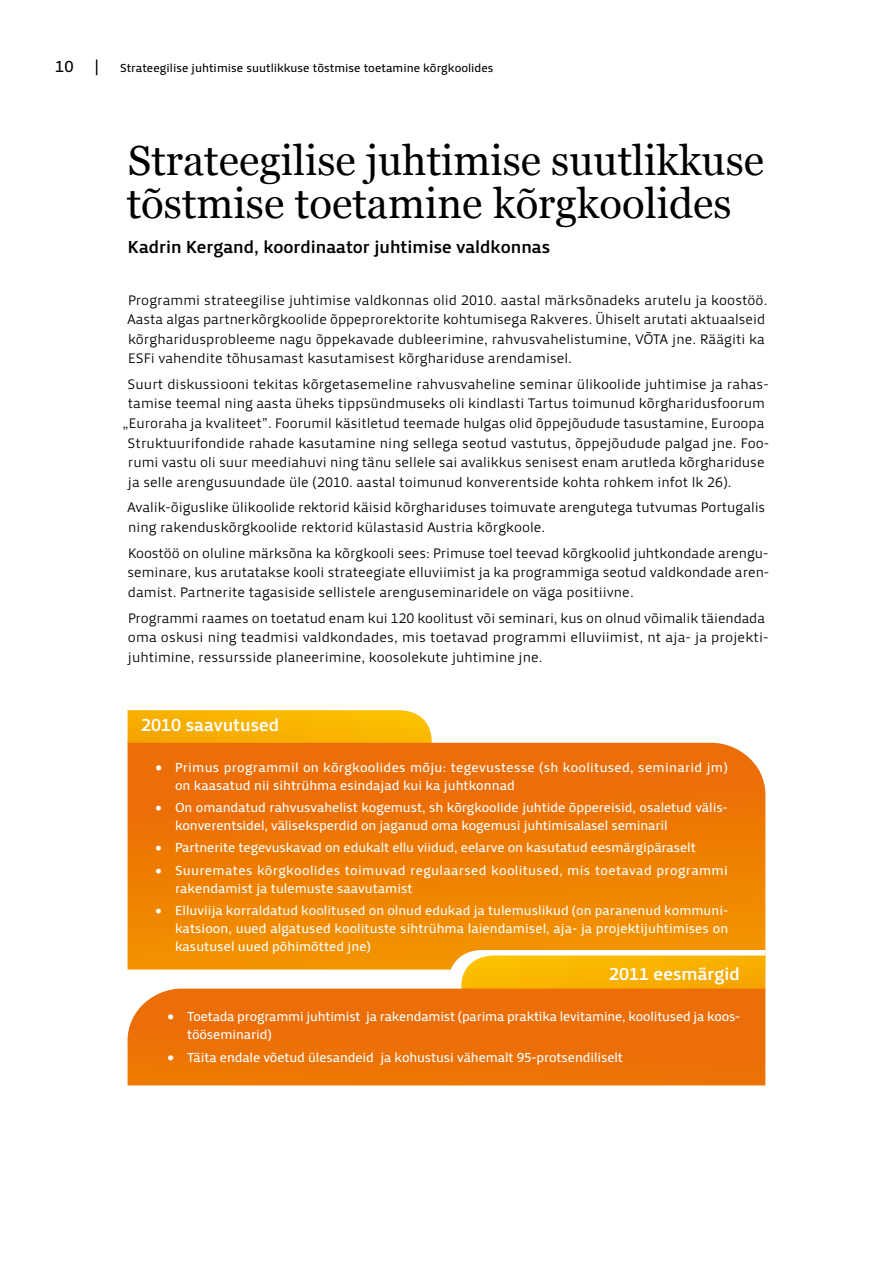
<style>
.page{position:relative;width:893px;height:1263px;background:#fff}
.page>*{position:absolute;margin:0;border:0;box-sizing:border-box;transform-origin:0 0}
.t1{font:42px/43.5px "Georgia";color:#000}
.t2{font:18px "Priva Three Pro";color:#000}
.t3{font:18px "Priva Three Pro";color:#fff}
.t4{font:16.5px "Priva Two Pro";color:#000}
.t5{font:14.25px/19.5px "Priva One Pro";color:#000}
.t6{font:13.5px/18px "Priva Two Pro";letter-spacing:-.01em;color:#fff}
.t7{font:13.5px/18px "Priva Two Pro";letter-spacing:.015em;color:#fff}
.t8{font:13.5px/18px "Priva Two Pro";letter-spacing:.02em;color:#fff}
.t9{font:12px "Priva Two Pro";color:#000}
</style>
<div class="page">
<svg style="left:128px;top:710px;width:304px;height:33px;background:#f8b406"></svg>
<svg style="left:128px;top:743px;width:637px;height:226px;background:#ed7c04"></svg>
<svg style="left:447px;top:950px;width:318px;height:38px"></svg>
<svg style="left:128px;top:988px;width:637px;height:97px;background:#eb720a"></svg>
<p class="t4" style="left:55px;top:56px;width:20px">10</p>
<p class="t4" style="left:95px;top:56px;width:6px">|</p>
<p class="t9" style="left:120px;top:61px;width:375px">Strateegilise juhtimise suutlikkuse tõstmise toetamine kõrgkoolides</p>
<h1 class="t1" style="left:127px;top:140px;width:639px">Strateegilise juhtimise suutlikkuse tõstmise toetamine kõrgkoolides</h1>
<p class="t2" style="left:128px;top:235px;width:424px">Kadrin Kergand, koordinaator juhtimise valdkonnas</p>
<p class="t5" style="left:127px;top:290px;width:642px">Programmi strateegilise juhtimise valdkonnas olid 2010. aastal märksõnadeks arutelu ja koostöö.<br>Aasta algas partnerkõrgkoolide õppeprorektorite kohtumisega Rakveres. Ühiselt arutati aktuaalseid kõrgharidusprobleeme nagu õppekavade dubleerimine, rahvusvahelistumine, VÕTA jne. Räägiti ka ESFi vahendite tõhusamast kasutamisest kõrghariduse arendamisel.</p>
<p class="t5" style="left:128px;top:374px;width:643px">Suurt diskussiooni tekitas kõrgetasemeline rahvusvaheline seminar ülikoolide juhtimise ja rahas-</p>
<p class="t5" style="left:128px;top:394px;width:638px">tamise teemal ning aasta üheks tippsündmuseks oli kindlasti Tartus toimunud kõrgharidusfoorum</p>
<p class="t5" style="left:123px;top:413px;width:643px">„Euroraha ja kvaliteet”. Foorumil käsitletud teemade hulgas olid õppejõudude tasustamine, Euroopa</p>
<p class="t5" style="left:128px;top:433px;width:643px">Struktuurifondide rahade kasutamine ning sellega seotud vastutus, õppejõudude palgad jne. Foo-</p>
<p class="t5" style="left:128px;top:452px;width:638px">rumi vastu oli suur meediahuvi ning tänu sellele sai avalikkus senisest enam arutleda kõrghariduse</p>
<p class="t5" style="left:128px;top:472px;width:605px">ja selle arengusuundade üle (2010. aastal toimunud konverentside kohta rohkem infot lk 26).</p>
<p class="t5" style="left:127px;top:498px;width:640px">Avalik-õiguslike ülikoolide rektorid käisid kõrghariduses toimuvate arengutega tutvumas Portugalis ning rakenduskõrgkoolide rektorid külastasid Austria kõrgkoole.</p>
<p class="t5" style="left:128px;top:543px;width:643px;text-align:justify">Koostöö on oluline märksõna ka kõrgkooli sees: Primuse toel teevad kõrgkoolid juhtkondade arengu&shy;seminare, kus arutatakse kooli strateegiate elluviimist ja ka programmiga seotud valdkondade aren&shy;damist. Partnerite tagasiside sellistele arenguseminaridele on väga positiivne.</p>
<p class="t5" style="left:128px;top:608px;width:642px">Programmi raames on toetatud enam kui 120 koolitust või seminari, kus on olnud võimalik täiendada oma oskusi ning teadmisi valdkondades, mis toetavad programmi elluviimist, nt aja- ja projekti&shy;juhtimine, ressursside planeerimine, koosolekute juhtimine jne.</p>
<p class="t3" style="left:141px;top:713px;width:140px">2010 saavutused</p>
<p class="t7" style="left:175px;top:758px;width:554px;text-indent:-20px">• Primus programmil on kõrgkoolides mõju: tegevustesse (sh koolitused, seminarid jm) on kaasatud nii sihtrühma esindajad kui ka juhtkonnad</p>
<p class="t6" style="left:175px;top:798px;width:554px;text-indent:-20px">• On omandatud rahvusvahelist kogemust, sh kõrgkoolide juhtide õppereisid, osaletud välis&shy;konverentsidel, väliseksperdid on jaganud oma kogemusi juhtimisalasel seminaril</p>
<p class="t6" style="left:156px;top:839px;width:542px">• Partnerite tegevuskavad on edukalt ellu viidud, eelarve on kasutatud eesmärgipäraselt</p>
<p class="t8" style="left:175px;top:861px;width:554px;text-indent:-20px">• Suuremates kõrgkoolides toimuvad regulaarsed koolitused, mis toetavad programmi rakendamist ja tulemuste saavutamist</p>
<p class="t6" style="left:175px;top:901px;width:555px;text-align:justify;text-indent:-20px">• Elluviija korraldatud koolitused on olnud edukad ja tulemuslikud (on paranenud kommuni&shy;katsioon, uued algatused koolituste sihtrühma laiendamisel, aja- ja projektijuhtimises on kasutusel uued põhimõtted jne)</p>
<p class="t3" style="left:609px;top:962px;width:132px">2011 eesmärgid</p>
<p class="t6" style="left:187px;top:1007px;width:555px;text-indent:-20px">• Toetada programmi juhtimist ja rakendamist (parima praktika levitamine, koolitused ja koos&shy;tööseminarid)</p>
<p class="t6" style="left:168px;top:1049px;width:457px">• Täita endale võetud ülesandeid ja kohustusi vähemalt 95-protsendiliselt</p>
</div>
